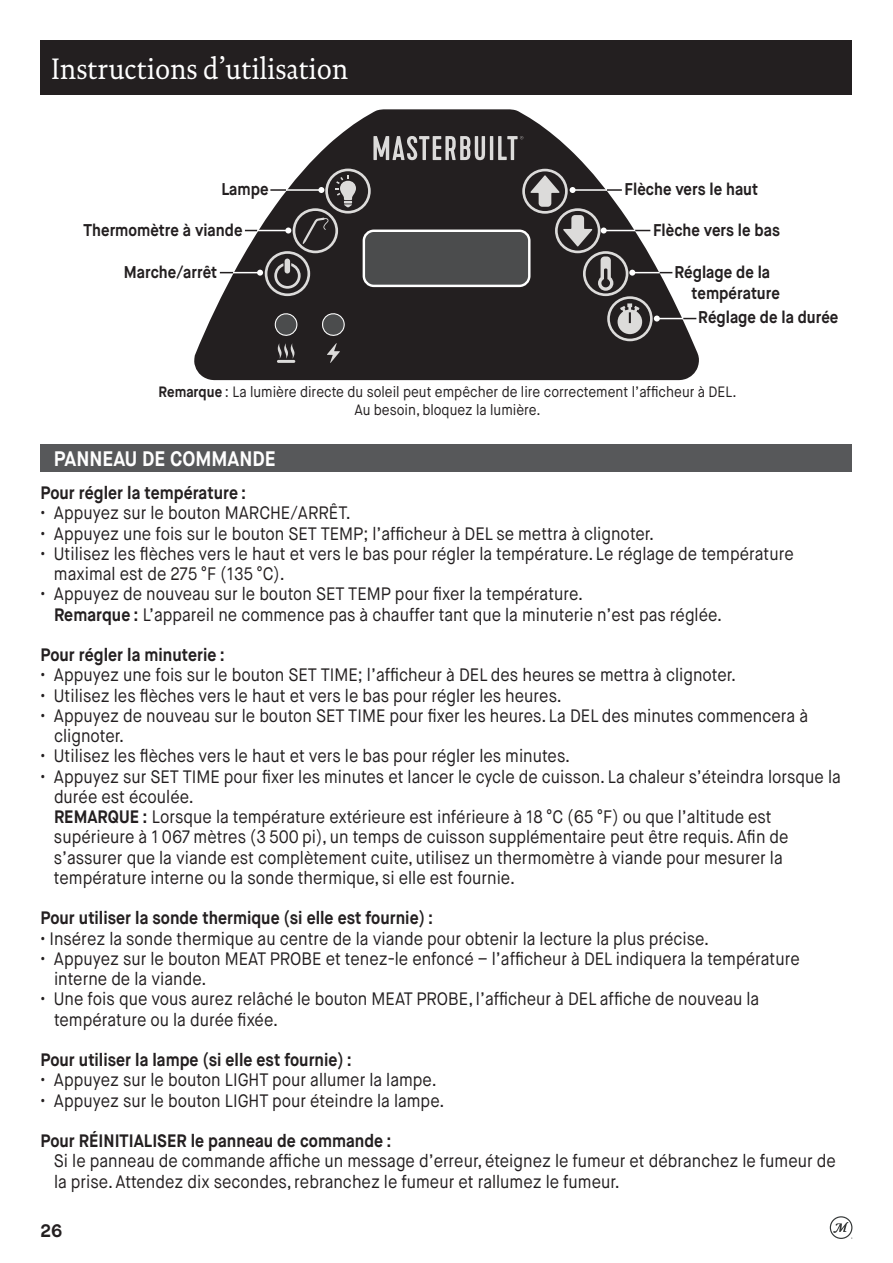
<style>
.page{position:relative;width:893px;height:1263px;background:#fff}
.page>*{position:absolute;margin:0;border:0;box-sizing:border-box;transform-origin:0 0}
.t1{font:30px "DTL Documenta TOT";color:#fff;scale:.9 1}
.t2{font:700 21px "Maison Neue";color:#fff;scale:.9 1}
.t3{font:18px/20.2px "Maison Neue";color:#231f20;scale:.9 1}
.t4{font:700 18px "Maison Neue";color:#231f20;scale:.9 1}
.t5{font:700 18px "Maison Neue";color:#231f20}
.t6{font:700 16.95px/20.4px "Maison Neue";color:#231f20;scale:.9 1}
.t7{font:15px "Maison Neue";color:#231f20;scale:.9 1}
.s1{font-weight:700}
</style>
<div class="page">
<svg style="left:830px;top:1216px;width:22px;height:23px"></svg>
<div style="left:40px;top:445px;width:812px;height:27px;background:#57585a"></div>
<svg style="left:194px;top:109px;width:505px;height:271px;fill:#231f20"></svg>
<div style="left:364px;top:231px;width:165px;height:55px;background:#4b4c4d;border-radius:10px"></div>
<div style="left:363px;top:230px;width:167px;height:57px;border:2px solid #fff;border-radius:10px"></div>
<hr style="left:490px;top:136px;width:3px;height:24px;background:#dcdbda">
<svg style="left:373px;top:136px;width:112px;height:24px;background:#7c7a7a"></svg>
<svg style="left:498px;top:136px;width:25px;height:24px"></svg>
<svg style="left:321px;top:311px;width:24px;height:52px"></svg>
<hr style="left:277px;top:360px;width:18px;height:3px;background:#dcdbda">
<svg style="left:274px;top:311px;width:24px;height:48px"></svg>
<svg style="left:220px;top:169px;width:151px;height:127px"></svg>
<svg style="left:522px;top:169px;width:174px;height:172px"></svg>
<div style="left:40px;top:40px;width:812px;height:54px;background:#231f20"></div>
<p class="t1" style="left:51px;top:51px;width:331px">Instructions d’utilisation</p>
<p class="t6" style="left:221px;top:179px;width:54px">Lampe</p>
<p class="t6" style="left:84px;top:220px;width:178px">Thermomètre à viande</p>
<p class="t6" style="left:124px;top:262px;width:105px">Marche/arrêt</p>
<p class="t6" style="left:625px;top:179px;width:150px">Flèche vers le haut</p>
<p class="t6" style="left:653px;top:220px;width:142px">Flèche vers le bas</p>
<p class="t6" style="left:692px;top:262px;width:100px;text-indent:-17px">Réglage de la température</p>
<p class="t6" style="left:698px;top:307px;width:157px">Réglage de la durée</p>
<p class="t7" style="left:159px;top:382px;width:644px"><span class="s1">Remarque</span> : La lumière directe du soleil peut empêcher de lire correctement l’afficheur à DEL.</p>
<p class="t7" style="left:354px;top:400px;width:208px">Au besoin, bloquez la lumière.</p>
<p class="t2" style="left:54px;top:446px;width:248px">PANNEAU DE COMMANDE</p>
<p class="t4" style="left:40px;top:481px;width:230px">Pour régler la température :</p>
<p class="t3" style="left:40px;top:503px;width:346px">• Appuyez sur le bouton MARCHE/ARRÊT.</p>
<p class="t3" style="left:40px;top:523px;width:683px">• Appuyez une fois sur le bouton SET TEMP; l’afficheur à DEL se mettra à clignoter.</p>
<p class="t3" style="left:54px;top:544px;width:823px;text-indent:-13px">• Utilisez les flèches vers le haut et vers le bas pour régler la température. Le réglage de température maximal est de 275 °F (135 °C).</p>
<p class="t3" style="left:40px;top:584px;width:605px">• Appuyez de nouveau sur le bouton SET TEMP pour fixer la température.</p>
<p class="t3" style="left:54px;top:604px;width:744px"><span class="s1">Remarque :</span> L’appareil ne commence pas à chauffer tant que la minuterie n’est pas réglée.</p>
<p class="t4" style="left:41px;top:643px;width:206px">Pour régler la minuterie :</p>
<p class="t3" style="left:40px;top:665px;width:774px">• Appuyez une fois sur le bouton SET TIME; l’afficheur à DEL des heures se mettra à clignoter.</p>
<p class="t3" style="left:40px;top:685px;width:581px">• Utilisez les flèches vers le haut et vers le bas pour régler les heures.</p>
<p class="t3" style="left:54px;top:706px;width:839px;text-indent:-14px">• Appuyez de nouveau sur le bouton SET TIME pour fixer les heures. La DEL des minutes commencera à clignoter.</p>
<p class="t3" style="left:40px;top:746px;width:590px">• Utilisez les flèches vers le haut et vers le bas pour régler les minutes.</p>
<p class="t3" style="left:54px;top:766px;width:876px;text-indent:-14px">• Appuyez sur SET TIME pour fixer les minutes et lancer le cycle de cuisson. La chaleur s’éteindra lorsque la durée est écoulée.</p>
<p class="t3" style="left:54px;top:807px;width:818px"><span class="s1">REMARQUE :</span> Lorsque la température extérieure est inférieure à 18 °C (65 °F) ou que l’altitude est supérieure à 1 067 mètres (3 500 pi), un temps de cuisson supplémentaire peut être requis. Afin de s’assurer que la viande est complètement cuite, utilisez un thermomètre à viande pour mesurer la température interne ou la sonde thermique, si elle est fournie.</p>
<p class="t4" style="left:41px;top:907px;width:438px">Pour utiliser la sonde thermique (si elle est fournie) :</p>
<p class="t3" style="left:41px;top:928px;width:745px">• Insérez la sonde thermique au centre de la viande pour obtenir la lecture la plus précise.</p>
<p class="t3" style="left:54px;top:949px;width:830px;text-indent:-14px">• Appuyez sur le bouton MEAT PROBE et tenez-le enfoncé – l’afficheur à DEL indiquera la température interne de la viande.</p>
<p class="t3" style="left:54px;top:989px;width:785px;text-indent:-14px">• Une fois que vous aurez relâché le bouton MEAT PROBE, l’afficheur à DEL affiche de nouveau la température ou la durée fixée.</p>
<p class="t4" style="left:41px;top:1048px;width:347px">Pour utiliser la lampe (si elle est fournie) :</p>
<p class="t3" style="left:40px;top:1070px;width:442px">• Appuyez sur le bouton LIGHT pour allumer la lampe.</p>
<p class="t3" style="left:40px;top:1090px;width:450px">• Appuyez sur le bouton LIGHT pour éteindre la lampe.</p>
<p class="t4" style="left:40px;top:1129px;width:391px">Pour RÉINITIALISER le panneau de commande :</p>
<p class="t3" style="left:54px;top:1151px;width:870px">Si le panneau de commande affiche un message d’erreur, éteignez le fumeur et débranchez le fumeur de la prise. Attendez dix secondes, rebranchez le fumeur et rallumez le fumeur.</p>
<p class="t5" style="left:40px;top:1219px;width:23px">26</p>
</div>
